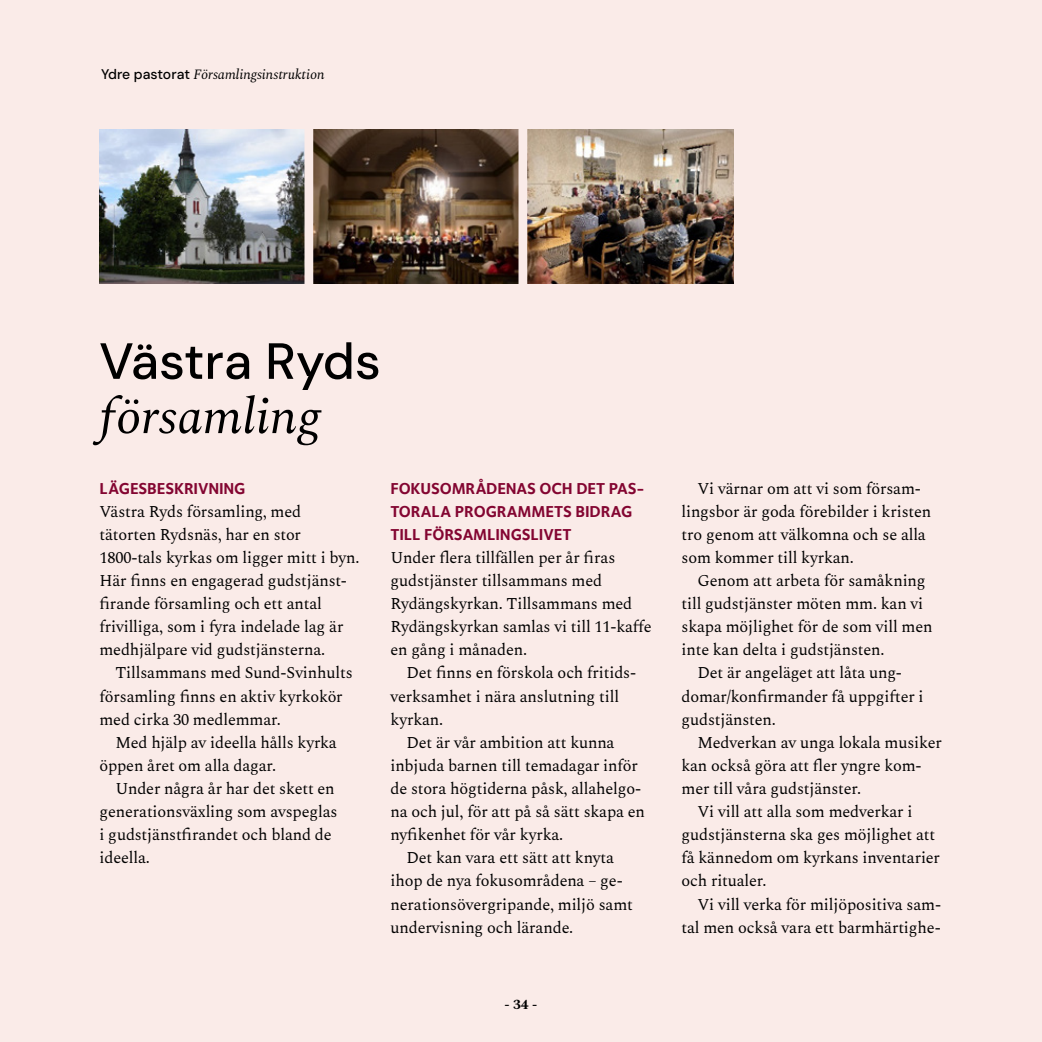
<style>
.page{position:relative;width:1042px;height:1042px;background:#faebe8}
.page>*{position:absolute;margin:0;border:0;box-sizing:border-box;transform-origin:0 0}
.Rubrik{font:50.75px "DM Sans 9 pt";color:#000}
.Rubrik-2{font:italic 50.75px "Spectral";letter-spacing:.005em;color:#000}
.Bröd_indrag{font:16.28px/23.1px "Spectral";letter-spacing:-.01em;color:#000}
.Bröd{font:16.28px/23.1px "Spectral";letter-spacing:-.01em;color:#000}
.Mellanrubrik{font:700 16.28px/23.1px "Foundry Sterling";letter-spacing:-.01em;color:#830531}
.t1{font:italic 14px "Spectral";color:#000}
.t2{font:700 14px "Spectral";color:#000}
.s1{font-family:"DM Sans 9 pt";font-style:normal}
</style>
<div class="page">
<img style="left:99px;top:129px;width:205px;height:155px">
<img style="left:313px;top:129px;width:205px;height:155px">
<img style="left:527px;top:129px;width:206px;height:155px">
<p class="t1" style="left:101px;top:64px;width:225px"><span class="s1">Ydre pastorat</span> Församlingsinstruktion</p>
<p class="Rubrik" style="left:99px;top:330px;width:283px">Västra Ryds</p>
<p class="Rubrik-2" style="left:99px;top:379px;width:222px">församling</p>
<p class="Mellanrubrik" style="left:99px;top:476px;width:148px">LÄGESBESKRIVNING</p>
<p class="Bröd" style="left:99px;top:498px;width:262px">Västra Ryds församling, med tätorten Rydsnäs, har en stor 1800-tals kyrkas om ligger mitt i byn.<br>Här finns en engagerad gudstjänst&shy;firande församling och ett antal frivilliga, som i fyra indelade lag är medhjälpare vid gudstjänsterna.</p>
<p class="Bröd_indrag" style="left:99px;top:660px;width:255px;text-indent:16px">Tillsammans med Sund-Svinhults församling finns en aktiv kyrkokör med cirka 30 medlemmar.</p>
<p class="Bröd_indrag" style="left:99px;top:729px;width:239px;text-indent:16px">Med hjälp av ideella hålls kyrka öppen året om alla dagar.</p>
<p class="Bröd_indrag" style="left:99px;top:776px;width:239px;text-indent:16px">Under några år har det skett en generationsväxling som avspeglas i gudstjänstfirandet och bland de ideella.</p>
<p class="Mellanrubrik" style="left:390px;top:476px;width:256px">FOKUSOMRÅDENAS OCH DET PAS-<br>TORALA PROGRAMMETS BIDRAG<br>TILL FÖRSAMLINGSLIVET</p>
<p class="Bröd" style="left:390px;top:545px;width:263px">Under flera tillfällen per år firas gudstjänster tillsammans med<br>Rydängskyrkan. Tillsammans med<br>Rydängskyrkan samlas vi till 11-kaffe en gång i månaden.</p>
<p class="Bröd_indrag" style="left:390px;top:660px;width:247px;text-indent:16px">Det finns en förskola och fritids&shy;verksamhet i nära anslutning till kyrkan.</p>
<p class="Bröd_indrag" style="left:390px;top:729px;width:256px;text-indent:16px">Det är vår ambition att kunna inbjuda barnen till temadagar inför de stora högtiderna påsk, allahelgo&shy;na och jul, för att på så sätt skapa en nyfikenhet för vår kyrka.</p>
<p class="Bröd_indrag" style="left:390px;top:845px;width:244px;text-indent:16px">Det kan vara ett sätt att knyta ihop de nya fokusområdena – ge&shy;nerationsövergripande, miljö samt undervisning och lärande.</p>
<p class="t2" style="left:504px;top:993px;width:35px">- 34 -</p>
<p class="Bröd_indrag" style="left:681px;top:475px;width:251px;text-indent:16px">Vi värnar om att vi som försam&shy;lingsbor är goda förebilder i kristen tro genom att välkomna och se alla som kommer till kyrkan.</p>
<p class="Bröd_indrag" style="left:681px;top:568px;width:253px;text-indent:16px">Genom att arbeta för samåkning till gudstjänster möten mm. kan vi skapa möjlighet för de som vill men inte kan delta i gudstjänsten.</p>
<p class="Bröd_indrag" style="left:681px;top:660px;width:244px;text-indent:16px">Det är angeläget att låta ung&shy;domar/konfirmander få uppgifter i gudstjänsten.</p>
<p class="Bröd_indrag" style="left:681px;top:729px;width:262px;text-indent:16px">Medverkan av unga lokala musiker kan också göra att fler yngre kom&shy;mer till våra gudstjänster.</p>
<p class="Bröd_indrag" style="left:681px;top:799px;width:260px;text-indent:16px">Vi vill att alla som medverkar i gudstjänsterna ska ges möjlighet att få kännedom om kyrkans inventarier och ritualer.</p>
<p class="Bröd_indrag" style="left:681px;top:891px;width:261px;text-align:right">Vi vill verka för miljöpositiva sam&shy;tal men också vara ett barmhärtighe-</p>
</div>
